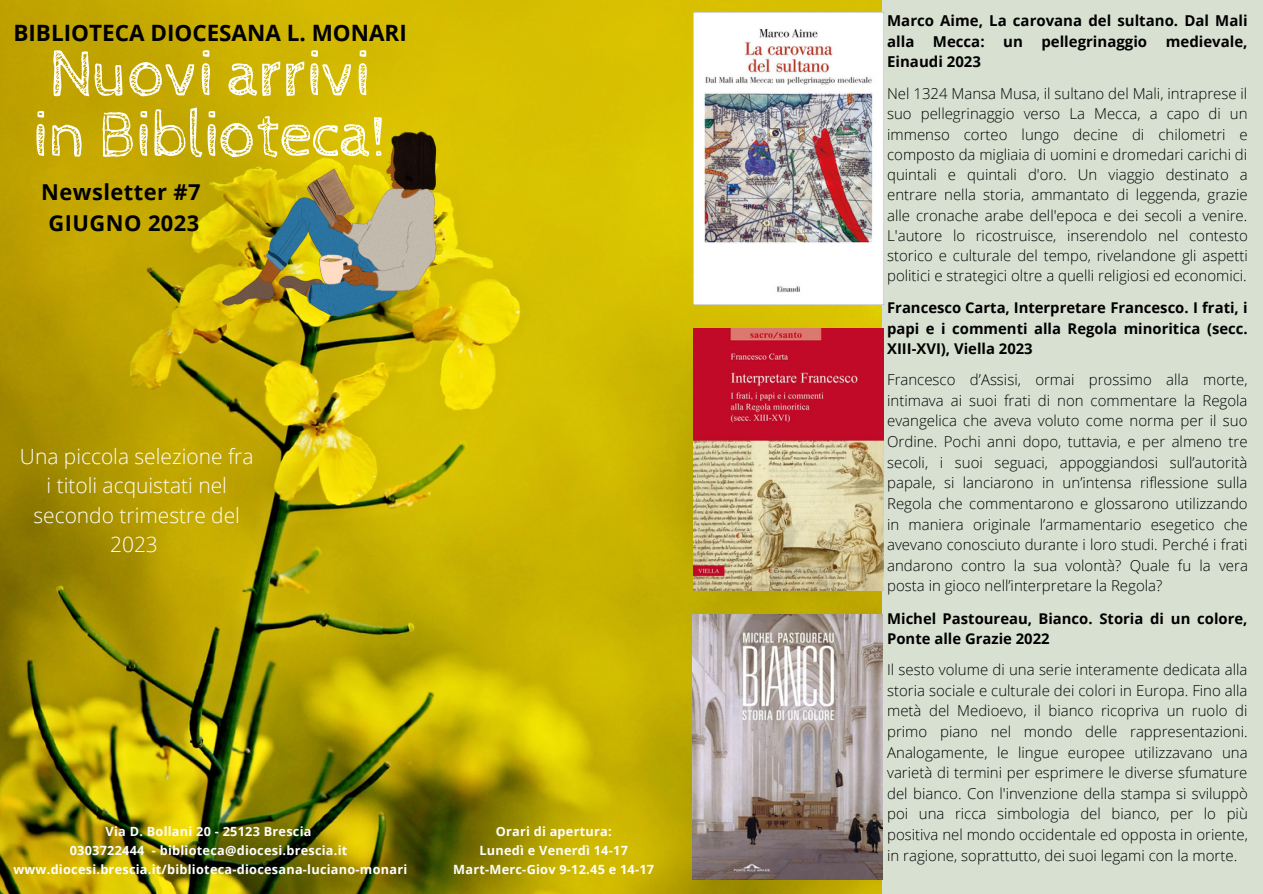
<style>
.page{position:relative;width:1263px;height:894px;background:#fff}
.page>*{position:absolute;margin:0;border:0;box-sizing:border-box;transform-origin:0 0}
.t1{font:66.3px/60.8px "Cabin Sketch";letter-spacing:-.02em;color:#fffffe}
.t2{font:700 22.5px "Open Sans";color:#000}
.t3{font:700 21.9px "Open Sans";letter-spacing:.02em;color:#000}
.t4{font:300 21px/29.2px "Open Sans";color:#fff;text-align:center}
.t5{font:300 15px/20.5px "Open Sans";color:#000;text-align:justify}
.t6{font:700 15px/20.2px "Open Sans";color:#000;text-align:justify}
.t7{font:700 14.85px/20.5px "Open Sans";color:#000;text-align:justify}
.t8{font:700 12.75px "Open Sans";letter-spacing:.02em;color:#fffffe}
</style>
<div class="page">
<img style="left:0;top:0;width:1263px;height:893px">
<div style="left:883px;top:0;width:380px;height:892px;background:#d8e0d2"></div>
<img style="left:223px;top:97px;width:222px;height:220px">
<img style="left:693px;top:12px;width:190px;height:292px">
<img style="left:693px;top:328px;width:190px;height:262px">
<img style="left:693px;top:614px;width:189px;height:265px">
<p class="t2" style="left:13px;top:17px;width:395px">BIBLIOTECA DIOCESANA L. MONARI</p>
<p class="t1" style="left:33px;top:46px;width:356px">Nuovi arrivi in Biblioteca!</p>
<p class="t3" style="left:41px;top:177px;width:161px">Newsletter #7</p>
<p class="t3" style="left:49px;top:207px;width:152px">GIUGNO 2023</p>
<p class="t4" style="left:20px;top:441px;width:235px">Una piccola selezione fra i titoli acquistati nel secondo trimestre del<br>2023</p>
<p class="t8" style="left:106px;top:821px;width:207px">Via D. Bollani 20 - 25123 Brescia</p>
<p class="t8" style="left:70px;top:840px;width:279px">0303722444 - biblioteca@diocesi.brescia.it</p>
<p class="t8" style="left:13px;top:859px;width:395px">www.diocesi.brescia.it/biblioteca-diocesana-luciano-monari</p>
<p class="t8" style="left:496px;top:821px;width:117px">Orari di apertura:</p>
<p class="t8" style="left:479px;top:840px;width:150px">Lunedì e Venerdì 14-17</p>
<p class="t8" style="left:453px;top:859px;width:202px">Mart-Merc-Giov 9-12.45 e 14-17</p>
<p class="t6" style="left:887px;top:10px;width:362px">Marco Aime, La carovana del sultano. Dal Mali alla Mecca: un pellegrinaggio medievale, Einaudi 2023</p>
<p class="t5" style="left:887px;top:83px;width:362px">Nel 1324 Mansa Musa, il sultano del Mali, intraprese il suo pellegrinaggio verso La Mecca, a capo di un immenso corteo lungo decine di chilometri e composto da migliaia di uomini e dromedari carichi di quintali e quintali d'oro. Un viaggio destinato a entrare nella storia, ammantato di leggenda, grazie alle cronache arabe dell'epoca e dei secoli a venire.<br>L'autore lo ricostruisce, inserendolo nel contesto storico e culturale del tempo, rivelandone gli aspetti politici e strategici oltre a quelli religiosi ed economici.</p>
<p class="t7" style="left:887px;top:297px;width:362px">Francesco Carta, Interpretare Francesco. I frati, i papi e i commenti alla Regola minoritica (secc.<br>XIII-XVI), Viella 2023</p>
<p class="t5" style="left:887px;top:369px;width:362px">Francesco d’Assisi, ormai prossimo alla morte, intimava ai suoi frati di non commentare la Regola evangelica che aveva voluto come norma per il suo Ordine. Pochi anni dopo, tuttavia, e per almeno tre secoli, i suoi seguaci, appoggiandosi sull’autorità papale, si lanciarono in un’intensa riflessione sulla Regola che commentarono e glossarono utilizzando in maniera originale l’armamentario esegetico che avevano conosciuto durante i loro studi. Perché i frati andarono contro la sua volontà? Quale fu la vera posta in gioco nell’interpretare la Regola?</p>
<p class="t7" style="left:887px;top:607px;width:362px">Michel Pastoureau, Bianco. Storia di un colore,<br>Ponte alle Grazie 2022</p>
<p class="t5" style="left:887px;top:658px;width:362px">Il sesto volume di una serie interamente dedicata alla storia sociale e culturale dei colori in Europa. Fino alla metà del Medioevo, il bianco ricopriva un ruolo di primo piano nel mondo delle rappresentazioni.<br>Analogamente, le lingue europee utilizzavano una varietà di termini per esprimere le diverse sfumature del bianco. Con l'invenzione della stampa si sviluppò poi una ricca simbologia del bianco, per lo più positiva nel mondo occidentale ed opposta in oriente, in ragione, soprattutto, dei suoi legami con la morte.</p>
</div>
